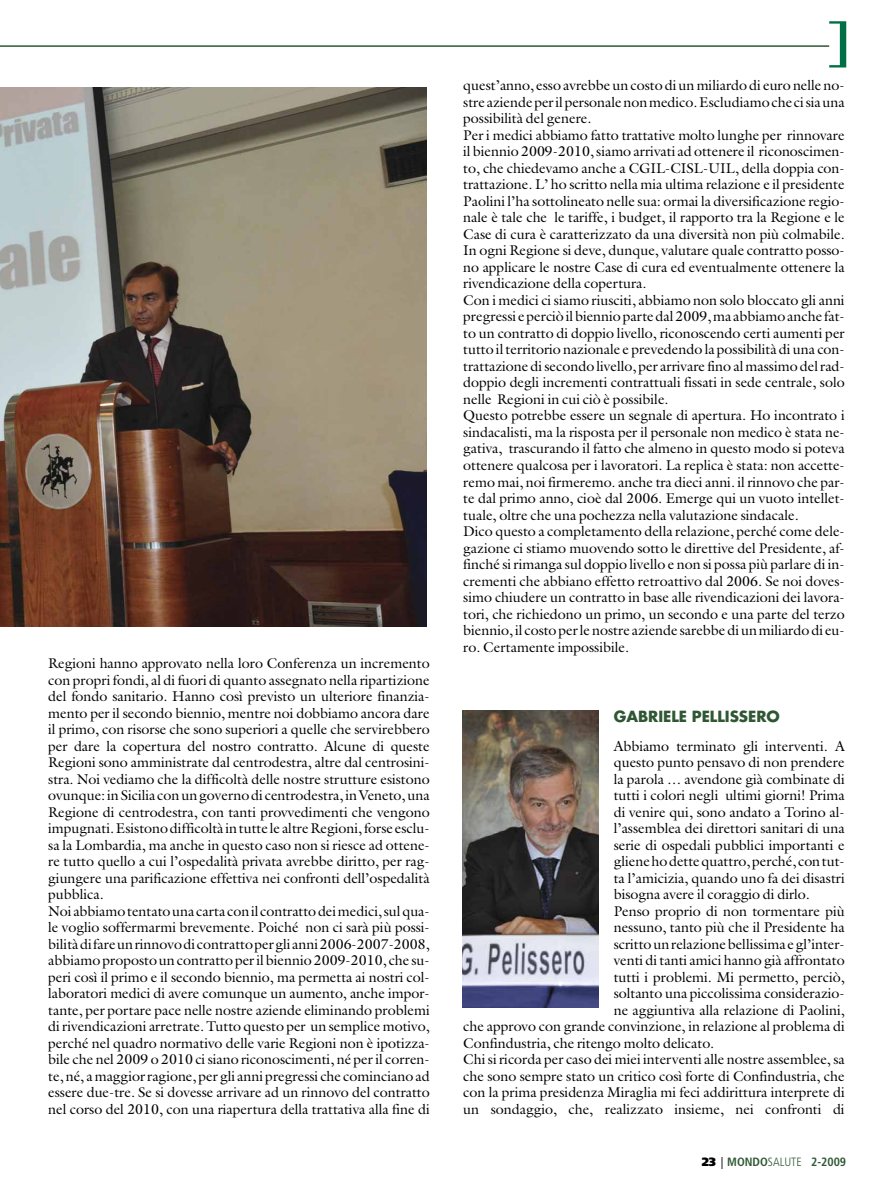
<style>
.page{position:relative;width:893px;height:1191px;background:#fff}
.page>*{position:absolute;margin:0;border:0;box-sizing:border-box;transform-origin:0 0}
.t1{font:700 15px "Futura Std";color:#305734}
.t2{font:14.25px/16.5px "Galliard Std";color:#000}
.t3{font:700 condensed 12px "Frutiger";color:#305734}
.s1{font-weight:900;font-stretch:normal;color:#000}
.s2{font-weight:300;font-stretch:normal;color:#000}
.s3{font-weight:300}
</style>
<div class="page">
<svg style="left:829px;top:21px;width:17px;height:46px"></svg>
<hr style="left:0;top:45px;width:829px;height:2px;background:#305734">
<img style="left:463px;top:710px;width:136px;height:298px">
<img style="left:0;top:88px;width:427px;height:538px">
<p class="t2" style="left:48px;top:656px;width:383px">Regioni hanno approvato nella loro Conferenza un incremento con propri fondi, al di fuori di quanto assegnato nella ripartizione del fondo sanitario. Hanno così previsto un ulteriore finanzia&shy;mento per il secondo biennio, mentre noi dobbiamo ancora dare il primo, con risorse che sono superiori a quelle che servirebbero per dare la copertura del nostro contratto. Alcune di queste Regioni sono amministrate dal centrodestra, altre dal centrosini&shy;stra. Noi vediamo che la difficoltà delle nostre strutture esistono ovunque: in Sicilia con un governo di centrodestra, in Veneto, una Regione di centrodestra, con tanti provvedimenti che vengono impugnati. Esistono difficoltà in tutte le altre Regioni, forse esclu&shy;sa la Lombardia, ma anche in questo caso non si riesce ad ottene&shy;re tutto quello a cui l’ospedalità privata avrebbe diritto, per rag&shy;giungere una parificazione effettiva nei confronti dell’ospedalità pubblica.<br>Noi abbiamo tentato una carta con il contratto dei medici, sul qua&shy;le voglio soffermarmi brevemente. Poiché non ci sarà più possi&shy;bilità di fare un rinnovo di contratto per gli anni 2006-2007-2008, abbiamo proposto un contratto per il biennio 2009-2010, che su&shy;peri così il primo e il secondo biennio, ma permetta ai nostri col&shy;laboratori medici di avere comunque un aumento, anche impor&shy;tante, per portare pace nelle nostre aziende eliminando problemi di rivendicazioni arretrate. Tutto questo per un semplice motivo, perché nel quadro normativo delle varie Regioni non è ipotizza&shy;bile che nel 2009 o 2010 ci siano riconoscimenti, né per il corren&shy;te, né, a maggior ragione, per gli anni pregressi che cominciano ad essere due-tre. Se si dovesse arrivare ad un rinnovo del contratto nel corso del 2010, con una riapertura della trattativa alla fine di</p>
<p class="t2" style="left:463px;top:79px;width:383px">quest’anno, esso avrebbe un costo di un miliardo di euro nelle no&shy;stre aziende per il personale non medico. Escludiamo che ci sia una possibilità del genere.<br>Per i medici abbiamo fatto trattative molto lunghe per rinnovare il biennio 2009-2010, siamo arrivati ad ottenere il riconoscimen&shy;to, che chiedevamo anche a CGIL-CISL-UIL, della doppia con&shy;trattazione. L’ ho scritto nella mia ultima relazione e il presidente Paolini l’ha sottolineato nelle sua: ormai la diversificazione regio&shy;nale è tale che le tariffe, i budget, il rapporto tra la Regione e le Case di cura è caratterizzato da una diversità non più colmabile.<br>In ogni Regione si deve, dunque, valutare quale contratto posso&shy;no applicare le nostre Case di cura ed eventualmente ottenere la rivendicazione della copertura.<br>Con i medici ci siamo riusciti, abbiamo non solo bloccato gli anni pregressi e perciò il biennio parte dal 2009, ma abbiamo anche fat&shy;to un contratto di doppio livello, riconoscendo certi aumenti per tutto il territorio nazionale e prevedendo la possibilità di una con&shy;trattazione di secondo livello, per arrivare fino al massimo del rad&shy;doppio degli incrementi contrattuali fissati in sede centrale, solo nelle Regioni in cui ciò è possibile.<br>Questo potrebbe essere un segnale di apertura. Ho incontrato i sindacalisti, ma la risposta per il personale non medico è stata ne&shy;gativa, trascurando il fatto che almeno in questo modo si poteva ottenere qualcosa per i lavoratori. La replica è stata: non accette&shy;remo mai, noi firmeremo. anche tra dieci anni. il rinnovo che par&shy;te dal primo anno, cioè dal 2006. Emerge qui un vuoto intellet&shy;tuale, oltre che una pochezza nella valutazione sindacale.<br>Dico questo a completamento della relazione, perché come dele&shy;gazione ci stiamo muovendo sotto le direttive del Presidente, af&shy;finché si rimanga sul doppio livello e non si possa più parlare di in&shy;crementi che abbiano effetto retroattivo dal 2006. Se noi doves&shy;simo chiudere un contratto in base alle rivendicazioni dei lavora&shy;tori, che richiedono un primo, un secondo e una parte del terzo biennio, il costo per le nostre aziende sarebbe di un miliardo di eu&shy;ro. Certamente impossibile.</p>
<p class="t1" style="left:614px;top:709px;width:168px">GABRIELE PELLISSERO</p>
<p class="t2" style="left:614px;top:739px;width:232px">Abbiamo terminato gli interventi. A</p>
<p class="t2" style="left:614px;top:755px;width:232px">questo punto pensavo di non prendere</p>
<p class="t2" style="left:614px;top:772px;width:233px">la parola … avendone già combinate di</p>
<p class="t2" style="left:614px;top:788px;width:232px">tutti i colori negli ultimi giorni! Prima</p>
<p class="t2" style="left:614px;top:805px;width:232px">di venire qui, sono andato a Torino al-</p>
<p class="t2" style="left:614px;top:821px;width:232px">l’assemblea dei direttori sanitari di una</p>
<p class="t2" style="left:614px;top:838px;width:232px">serie di ospedali pubblici importanti e</p>
<p class="t2" style="left:614px;top:854px;width:232px">gliene ho dette quattro, perché, con tut-</p>
<p class="t2" style="left:614px;top:871px;width:232px">ta l’amicizia, quando uno fa dei disastri</p>
<p class="t2" style="left:614px;top:887px;width:198px">bisogna avere il coraggio di dirlo.</p>
<p class="t2" style="left:614px;top:904px;width:232px">Penso proprio di non tormentare più</p>
<p class="t2" style="left:614px;top:920px;width:232px">nessuno, tanto più che il Presidente ha</p>
<p class="t2" style="left:614px;top:937px;width:233px">scritto un relazione bellissima e gl’inter-</p>
<p class="t2" style="left:614px;top:953px;width:232px">venti di tanti amici hanno già affrontato</p>
<p class="t2" style="left:614px;top:970px;width:232px">tutti i problemi. Mi permetto, perciò,</p>
<p class="t2" style="left:614px;top:986px;width:232px">soltanto una piccolissima considerazio-</p>
<p class="t2" style="left:614px;top:1003px;width:232px">ne aggiuntiva alla relazione di Paolini,</p>
<p class="t2" style="left:463px;top:1019px;width:383px">che approvo con grande convinzione, in relazione al problema di</p>
<p class="t2" style="left:463px;top:1036px;width:253px">Confindustria, che ritengo molto delicato.</p>
<p class="t2" style="left:463px;top:1052px;width:383px">Chi si ricorda per caso dei miei interventi alle nostre assemblee, sa</p>
<p class="t2" style="left:463px;top:1069px;width:383px">che sono sempre stato un critico così forte di Confindustria, che</p>
<p class="t2" style="left:463px;top:1085px;width:383px">con la prima presidenza Miraglia mi feci addirittura interprete di</p>
<p class="t2" style="left:463px;top:1102px;width:383px">un sondaggio, che, realizzato insieme, nei confronti di</p>
<p class="t3" style="left:702px;top:1157px;width:146px"><span class="s1">23</span> <span class="s2">|</span> MONDO<span class="s3">SALUTE</span> 2-2009</p>
</div>
